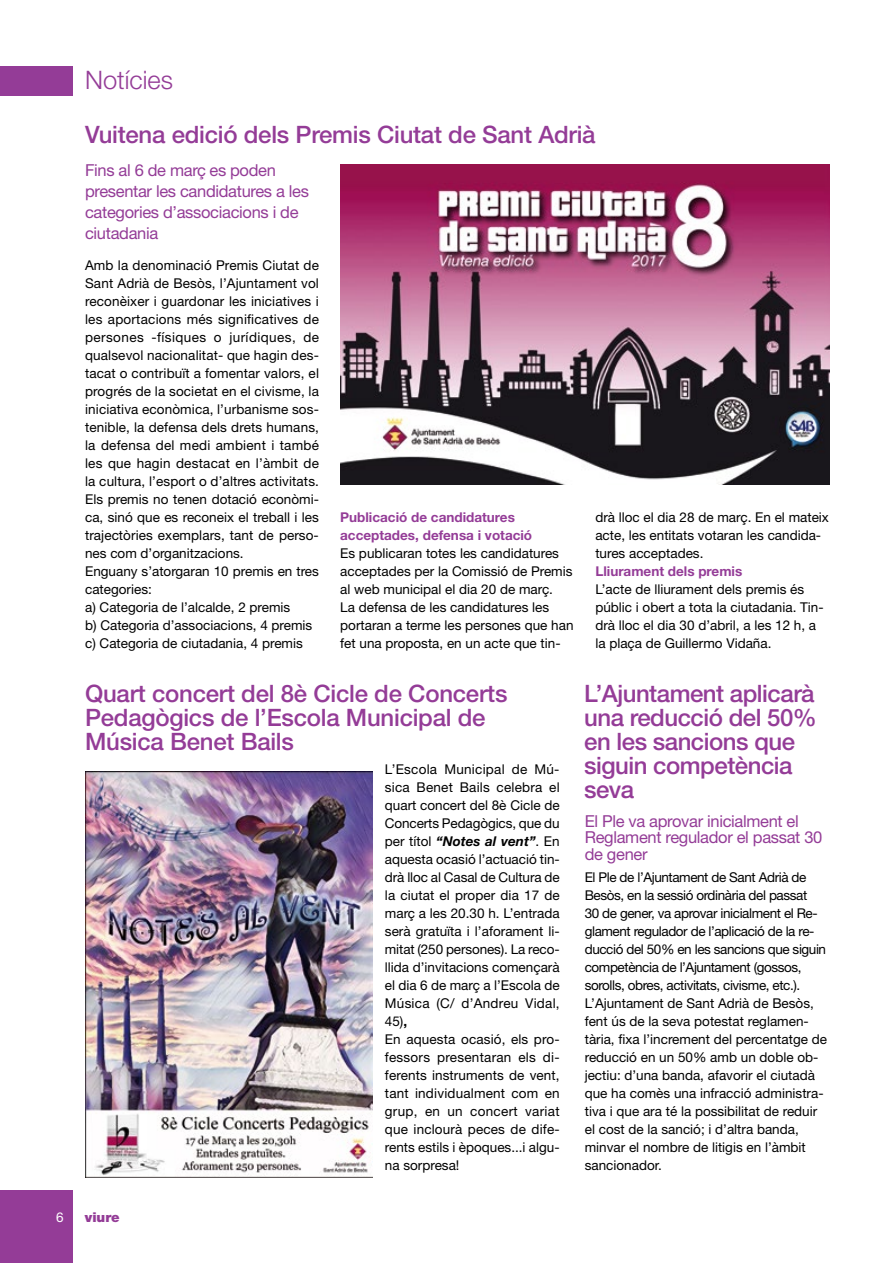
<style>
.page{position:relative;width:893px;height:1263px;background:#fff}
.page>*{position:absolute;margin:0;border:0;box-sizing:border-box;transform-origin:0 0}
.t1{font:300 25.5px "Helvetica Neue LT Std";color:#943c97}
.t2{font:500 24px/24px "Helvetica Neue LT Std";letter-spacing:-.01em;color:#943c97}
.t3{font:16.5px/21px "Helvetica Neue LT Std";letter-spacing:-.02em;color:#943c97}
.t4{font:13.5px/18px "Helvetica Neue LT Std";color:#000}
.t5{font:700 13.5px/18px "Helvetica Neue LT Std";color:#943c97}
.t6{font:900 13.5px "Helvetica Neue LT Std";color:#943c97}
.t7{font:13.5px "Helvetica Neue LT Std";color:#fff}
.s1{font-weight:700;font-style:italic}
.s2{font-weight:700}
</style>
<div class="page">
<div style="left:0;top:1191px;width:72px;height:72px;background:#943c97"></div>
<div style="left:0;top:66px;width:73px;height:30px;background:#943c97"></div>
<img style="left:340px;top:164px;width:489px;height:321px">
<img style="left:85px;top:772px;width:287px;height:406px">
<h1 class="t1" style="left:85px;top:64px;width:89px">Notícies</h1>
<h2 class="t2" style="left:85px;top:122px;width:512px">Vuitena edició dels Premis Ciutat de Sant Adrià</h2>
<p class="t3" style="left:85px;top:160px;width:225px">Fins al 6 de març es poden presentar les candidatures a les categories d’associacions i de ciutadania</p>
<p class="t4" style="left:85px;top:256px;width:236px">Amb la denominació Premis Ciutat de Sant Adrià de Besòs, l’Ajuntament vol reconèixer i guardonar les iniciatives i les aportacions més significatives de persones -físiques o jurídiques, de qualsevol nacionalitat- que hagin des&shy;tacat o contribuït a fomentar valors, el progrés de la societat en el civisme, la iniciativa econòmica, l’urbanisme sos&shy;tenible, la defensa dels drets humans, la defensa del medi ambient i també les que hagin destacat en l’àmbit de la cultura, l’esport o d’altres activitats.<br>Els premis no tenen dotació econòmi&shy;ca, sinó que es reconeix el treball i les trajectòries exemplars, tant de perso&shy;nes com d’organitzacions.<br>Enguany s’atorgaran 10 premis en tres categories:<br>a) Categoria de l’alcalde, 2 premis<br>b) Categoria d’associacions, 4 premis c) Categoria de ciutadania, 4 premis</p>
<p class="t5" style="left:340px;top:508px;width:193px">Publicació de candidatures acceptades, defensa i votació</p>
<p class="t4" style="left:340px;top:544px;width:235px">Es publicaran totes les candidatures acceptades per la Comissió de Premis al web municipal el dia 20 de març.<br>La defensa de les candidatures les portaran a terme les persones que han fet una proposta, en un acte que tin-</p>
<p class="t4" style="left:595px;top:508px;width:235px">drà lloc el dia 28 de març. En el mateix acte, les entitats votaran les candida&shy;tures acceptades.</p>
<p class="t5" style="left:595px;top:562px;width:148px">Lliurament dels premis</p>
<p class="t4" style="left:595px;top:580px;width:230px">L’acte de lliurament dels premis és públic i obert a tota la ciutadania. Tin&shy;drà lloc el dia 30 d’abril, a les 12 h, a la plaça de Guillermo Vidaña.</p>
<h2 class="t2" style="left:85px;top:681px;width:424px">Quart concert del 8è Cicle de Concerts<br>Pedagògics de l’Escola Municipal de<br>Música Benet Bails</h2>
<p class="t4" style="left:385px;top:760px;width:176px">L’Escola Municipal de Mú&shy;sica Benet Bails celebra el quart concert del 8è Cicle de<br>Concerts Pedagògics, que du per títol <span class="s1">“Notes al vent”</span>. En aquesta ocasió l’actuació tin&shy;drà lloc al Casal de Cultura de la ciutat el proper dia 17 de març a les 20.30 h. L’entrada serà gratuïta i l’aforament li&shy;mitat (250 persones). La reco&shy;llida d’invitacions començarà el dia 6 de març a l’Escola de<br>Música (C/ d’Andreu Vidal,<br>45)<span class="s2">,<br></span>En aquesta ocasió, els pro&shy;fessors presentaran els di&shy;ferents instruments de vent, tant individualment com en grup, en un concert variat que inclourà peces de dife&shy;rents estils i èpoques...i algu&shy;na sorpresa!</p>
<h2 class="t2" style="left:584px;top:681px;width:234px">L’Ajuntament aplicarà una reducció del 50% en les sancions que siguin competència seva</h2>
<p class="t3" style="left:585px;top:812px;width:239px;line-height:16.5px">El Ple va aprovar inicialment el<br>Reglament regulador el passat 30 de gener</p>
<p class="t4" style="left:585px;top:868px;width:244px">El Ple de l’Ajuntament de Sant Adrià de Besòs, en la sessió ordinària del passat<br>30 de gener, va aprovar inicialment el Re&shy;glament regulador de l’aplicació de la re&shy;ducció del 50% en les sancions que siguin competència de l’Ajuntament (gossos, sorolls, obres, activitats, civisme, etc.).<br>L’Ajuntament de Sant Adrià de Besòs, fent ús de la seva potestat reglamen&shy;tària, fixa l’increment del percentatge de reducció en un 50% amb un doble ob&shy;jectiu: d’una banda, afavorir el ciutadà que ha comès una infracció administra&shy;tiva i que ara té la possibilitat de reduir el cost de la sanció; i d’altra banda, minvar el nombre de litigis en l’àmbit sancionador.</p>
<p class="t7" style="left:56px;top:1209px;width:9px">6</p>
<p class="t6" style="left:85px;top:1209px;width:36px">viure</p>
</div>
